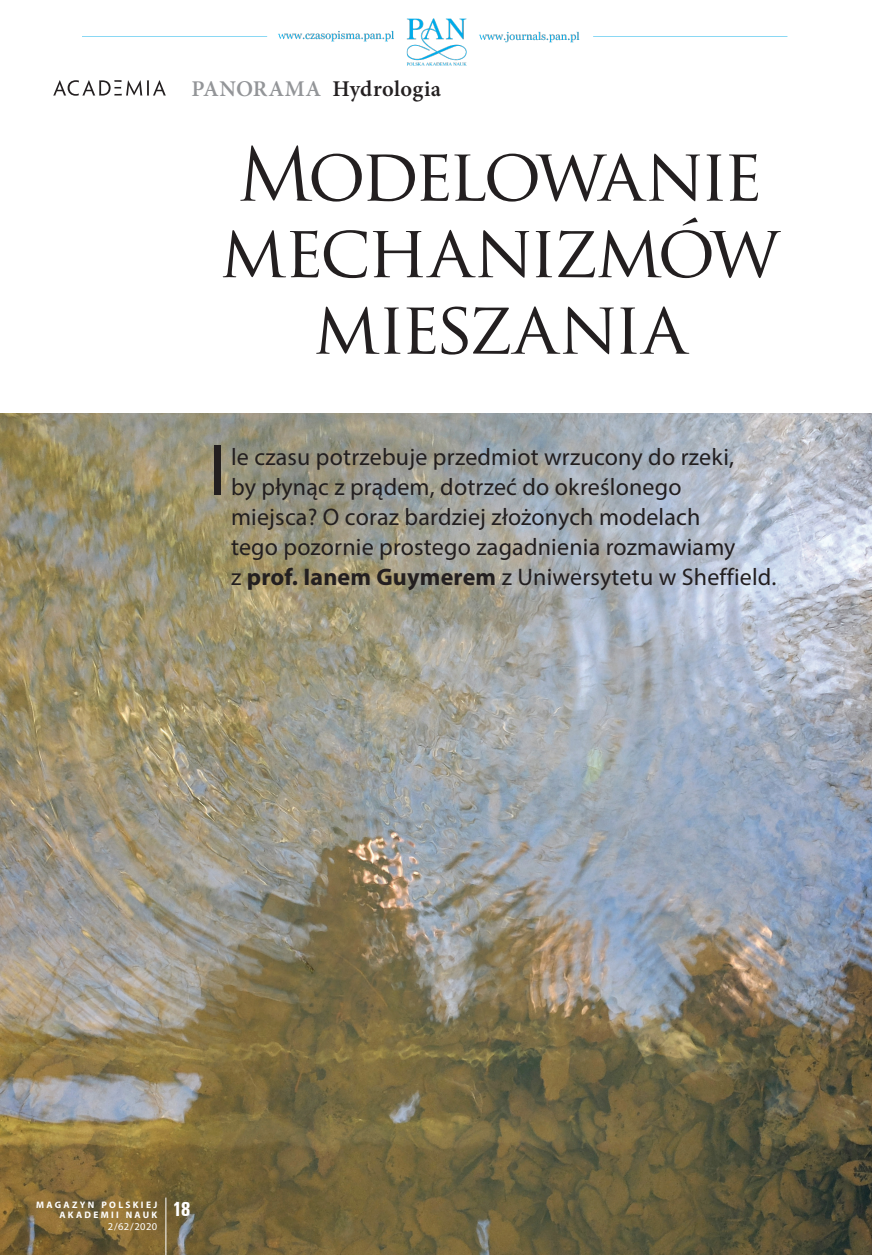
<style>
.page{position:relative;width:872px;height:1255px;background:#fff}
.page>*{position:absolute;margin:0;border:0;box-sizing:border-box;transform-origin:0 0}
.t1{font:72.75px "Myriad Pro";color:#231f20}
.t2{font:72px/76.5px "Trajan Pro";letter-spacing:-.055em;color:#231f20;text-align:center}
.t3{font:24px/30px "Myriad Pro";letter-spacing:.01em;color:#231f20}
.t4{font:600 22.5px "Minion Pro";letter-spacing:.01em;color:#231f20}
.t5{font:700 condensed 21px "Unitus TEE";color:#fff}
.t6{font:10.5px "Myriad Pro";letter-spacing:.05em;color:#fff}
.t7{font:700 9.45px/10.5px "Myriad Pro";letter-spacing:.245em;color:#fff;text-align:right}
.s1{color:#939598}
.s2{font-weight:700}
</style>
<div class="page">
<img style="left:82px;top:18px;width:706px;height:48px">
<img style="left:0;top:413px;width:872px;height:841px">
<hr style="left:165px;top:1197px;width:1px;height:57px;background:#fff">
<svg style="left:53px;top:80px;width:113px;height:16px"></svg>
<p class="t4" style="left:191px;top:73px;width:251px"><span class="s1">PANORAMA</span> Hydrologia</p>
<h2 class="t2" style="left:220px;top:136px;width:562px">Modelowanie mechanizmów mieszania</h2>
<h1 class="t1" style="left:209px;top:425px;width:19px">I</h1>
<p class="t3" style="left:231px;top:441px;width:547px">le czasu potrzebuje przedmiot wrzucony do rzeki,<br>by płynąc z prądem, dotrzeć do określonego<br>miejsca? O coraz bardziej złożonych modelach<br>tego pozornie prostego zagadnienia rozmawiamy<br>z <span class="s2">prof. Ianem Guymerem</span> z Uniwersytetu w Sheffield.</p>
<p class="t7" style="left:36px;top:1198px;width:123px">MAGAZYN POLSKIEJ<br>AKADEMII NAUK</p>
<p class="t6" style="left:108px;top:1220px;width:51px">2/62/2020</p>
<p class="t5" style="left:172px;top:1196px;width:20px">18</p>
</div>
